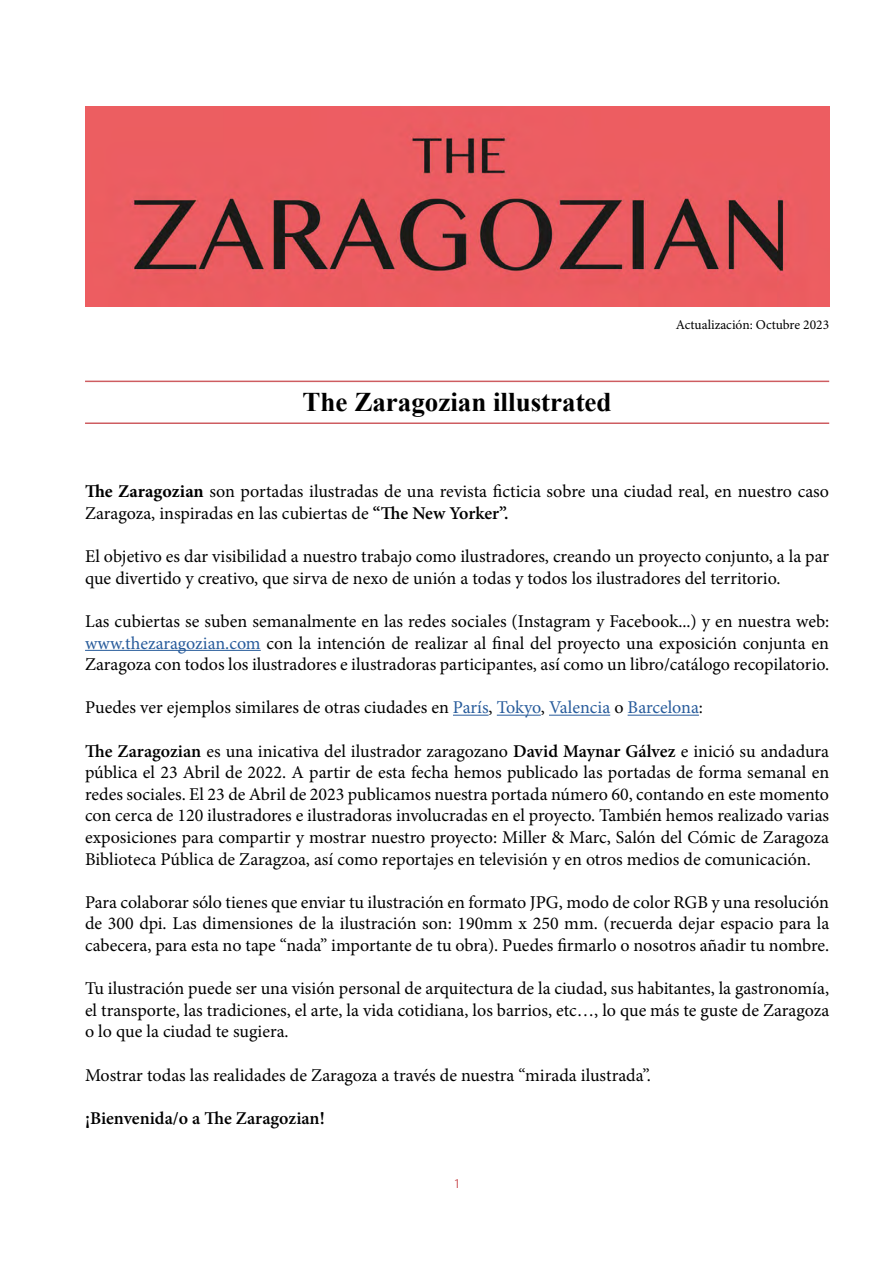
<style>
.page{position:relative;width:893px;height:1263px;background:#fff}
.page>*{position:absolute;margin:0;border:0;box-sizing:border-box;transform-origin:0 0}
.t1{font:700 27px "Times New Roman";color:#000}
.t2{font:18px/21.6px "Minion Pro";color:#000;text-align:justify}
.t3{font:600 18px "Minion Pro";letter-spacing:-.005em;color:#000}
.t4{font:13.5px "Minion Pro";color:#000}
.t5{font:13.5px "Myriad Pro";color:#ce5d61}
.s1{font-weight:700}
.s2{font-weight:600}
.s3{color:#275b9b}
</style>
<div class="page">
<img style="left:85px;top:106px;width:744px;height:201px">
<hr style="left:85px;top:650px;width:176px;height:1px;background:#275b9b">
<hr style="left:453px;top:715px;width:36px;height:1px;background:#275b9b">
<hr style="left:497px;top:715px;width:44px;height:1px;background:#275b9b">
<hr style="left:549px;top:715px;width:61px;height:1px;background:#275b9b">
<hr style="left:628px;top:715px;width:71px;height:1px;background:#275b9b">
<hr style="left:85px;top:422px;width:744px;height:2px;background:#ce5d61">
<hr style="left:85px;top:381px;width:744px;height:1px;background:#ce5d61">
<h1 class="t1" style="left:303px;top:383px;width:311px">The Zaragozian illustrated</h1>
<p class="t4" style="left:676px;top:316px;width:155px">Actualización: Octubre 2023</p>
<p class="t2" style="left:85px;top:481px;width:746px"><span class="s1">The Zaragozian</span> son portadas ilustradas de una revista ficticia sobre una ciudad real, en nuestro caso<br>Zaragoza, inspiradas en las cubiertas de <span class="s2">“The New Yorker”.</span></p>
<p class="t2" style="left:85px;top:546px;width:746px">El objetivo es dar visibilidad a nuestro trabajo como ilustradores, creando un proyecto conjunto, a la par que divertido y creativo, que sirva de nexo de unión a todas y todos los ilustradores del territorio.</p>
<p class="t2" style="left:85px;top:610px;width:746px">Las cubiertas se suben semanalmente en las redes sociales (Instagram y Facebook...) y en nuestra web: <span class="s3">www.thezaragozian.com</span> con la intención de realizar al final del proyecto una exposición conjunta en Zaragoza con todos los ilustradores e ilustradoras participantes, así como un libro/catálogo recopilatorio.</p>
<p class="t2" style="left:85px;top:697px;width:619px">Puedes ver ejemplos similares de otras ciudades en <span class="s3">París</span>, <span class="s3">Tokyo</span>, <span class="s3">Valencia</span> o <span class="s3">Barcelona</span>:</p>
<p class="t2" style="left:85px;top:740px;width:746px"><span class="s2">The Zaragozian</span> es una inicativa del ilustrador zaragozano <span class="s2">David Maynar Gálvez</span> e inició su andadura pública el 23 Abril de 2022. A partir de esta fecha hemos publicado las portadas de forma semanal en redes sociales. El 23 de Abril de 2023 publicamos nuestra portada número 60, contando en este momento con cerca de 120 ilustradores e ilustradoras involucradas en el proyecto. También hemos realizado varias exposiciones para compartir y mostrar nuestro proyecto: Miller &amp; Marc, Salón del Cómic de Zaragoza Biblioteca Pública de Zaragzoa, así como reportajes en televisión y en otros medios de comunicación.</p>
<p class="t2" style="left:85px;top:891px;width:746px">Para colaborar sólo tienes que enviar tu ilustración en formato JPG, modo de color RGB y una resolución de 300 dpi. Las dimensiones de la ilustración son: 190mm x 250 mm. (recuerda dejar espacio para la cabecera, para esta no tape “nada” importante de tu obra). Puedes firmarlo o nosotros añadir tu nombre.</p>
<p class="t2" style="left:85px;top:978px;width:746px">Tu ilustración puede ser una visión personal de arquitectura de la ciudad, sus habitantes, la gastronomía, el transporte, las tradiciones, el arte, la vida cotidiana, los barrios, etc…, lo que más te guste de Zaragoza o lo que la ciudad te sugiera.</p>
<p class="t2" style="left:85px;top:1064px;width:567px">Mostrar todas las realidades de Zaragoza a través de nuestra “mirada ilustrada”.</p>
<p class="t3" style="left:85px;top:1105px;width:241px">¡Bienvenida/o a The Zaragozian!</p>
<p class="t5" style="left:454px;top:1176px;width:8px">1</p>
</div>
